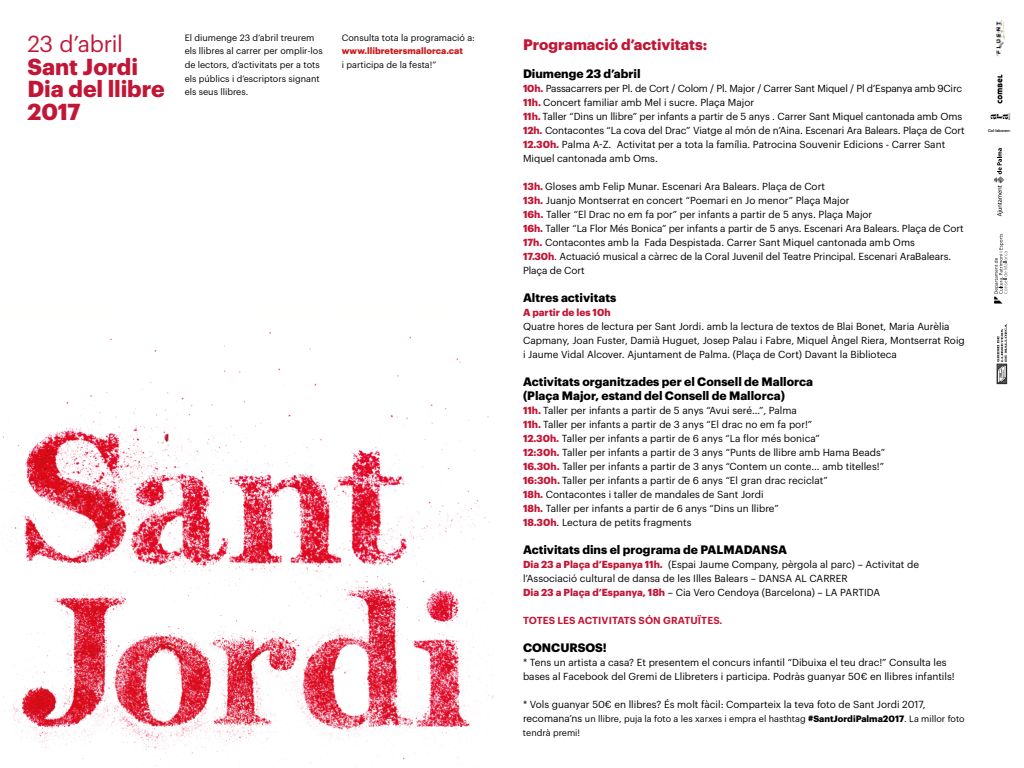
<style>
.page{position:relative;width:1024px;height:768px;background:#fff}
.page>*{position:absolute;margin:0;border:0;box-sizing:border-box;transform-origin:0 0}
.t1{font:700 22.7px/22.5px "Graphik";letter-spacing:-.005em;color:#c11636}
.t2{font:22.7px "Graphik";letter-spacing:-.015em;color:#c11636}
.t3{font:700 15px "Graphik";color:#c11636}
.t4{font:700 12px/14px "Graphik";color:#000}
.t5{font:10px/14px "Graphik";color:#000}
.t6{font:600 10px "Graphik";letter-spacing:.01em;color:#c11636}
.t7{font:700 10px "Graphik";color:#c11636}
.t8{font:9px/13.5px "Graphik";color:#000}
.t9{font:700 9px "Graphik";color:#cd171a}
.t10{font:500 3.9px "Graphik";color:#000}
.s1{font-weight:700;color:#c11636}
.s2{font-size:10px}
.s3{font-weight:700}
</style>
<div class="page">
<img style="left:2px;top:332px;width:492px;height:435px">
<svg style="left:994px;top:234px;width:13px;height:70px"></svg>
<svg style="left:994px;top:148px;width:10px;height:68px"></svg>
<img style="left:996px;top:324px;width:12px;height:61px">
<svg style="left:990px;top:113px;width:21px;height:7px"></svg>
<img style="left:997px;top:74px;width:6px;height:30px">
<img style="left:996px;top:20px;width:9px;height:37px">
<h1 class="t2" style="left:27px;top:27px;width:97px">23 d’abril</h1>
<h1 class="t1" style="left:27px;top:53px;width:139px">Sant Jordi<br>Dia del llibre<br>2017</h1>
<p class="t8" style="left:185px;top:30px;width:140px">El diumenge 23 d’abril treurem els llibres al carrer per omplir-los de lectors, d’activitats per a tots els públics i d’escriptors signant els seus llibres.</p>
<p class="t8" style="left:342px;top:30px;width:134px">Consulta tota la programació a:</p>
<p class="t9" style="left:342px;top:44px;width:122px">www.llibretersmallorca.cat</p>
<p class="t8" style="left:342px;top:57px;width:96px">i participa de la festa!”</p>
<h2 class="t3" style="left:523px;top:33px;width:186px">Programació d’activitats:</h2>
<p class="t4" style="left:523px;top:66px;width:119px">Diumenge 23 d’abril</p>
<p class="t5" style="left:523px;top:81px;width:443px"><span class="s1">10h.</span> Passacarrers per Pl. de Cort / Colom / Pl. Major / Carrer Sant Miquel / Pl d’Espanya amb 9Circ <span class="s1">11h.</span> Concert familiar amb Mel i sucre. Plaça Major<br><span class="s1">11h.</span> Taller “Dins un llibre” per infants a partir de 5 anys . Carrer Sant Miquel cantonada amb Oms <span class="s1">12h.</span> Contacontes “La cova del Drac” Viatge al món de n’Aina. Escenari Ara Balears. Plaça de Cort <span class="s1">12.30h.</span> Palma A-Z. Activitat per a tota la família. Patrocina Souvenir Edicions - Carrer Sant Miquel cantonada amb Oms.</p>
<p class="t5" style="left:523px;top:179px;width:442px"><span class="s1">13h.</span> Gloses amb Felip Munar. Escenari Ara Balears. Plaça de Cort<br><span class="s1">13h.</span> Juanjo Montserrat en concert “Poemari en Jo menor” Plaça Major<br><span class="s1">16h.</span> Taller “El Drac no em fa por” per infants a partir de 5 anys. Plaça Major<br><span class="s1">16h.</span> Taller “La Flor Més Bonica” per infants a partir de 5 anys. Escenari Ara Balears. Plaça de Cort <span class="s1">17h.</span> Contacontes amb la Fada Despistada. Carrer Sant Miquel cantonada amb Oms<br><span class="s1">17.30h</span>. Actuació musical a càrrec de la Coral Juvenil del Teatre Principal. Escenari AraBalears.<br>Plaça de Cort</p>
<p class="t4" style="left:523px;top:290px;width:95px">Altres activitats</p>
<p class="t7" style="left:523px;top:305px;width:89px">A partir de les 10h</p>
<p class="t5" style="left:523px;top:319px;width:443px">Quatre hores de lectura per Sant Jordi. amb la lectura de textos de Blai Bonet, Maria Aurèlia<br>Capmany, Joan Fuster, Damià Huguet, Josep Palau i Fabre, Miquel Àngel Riera, Montserrat Roig i Jaume Vidal Alcover. Ajuntament de Palma. (Plaça de Cort) Davant la Biblioteca</p>
<p class="t4" style="left:523px;top:374px;width:292px">Activitats organitzades per el Consell de Mallorca (Plaça Major, estand del Consell de Mallorca)</p>
<p class="t5" style="left:523px;top:403px;width:364px"><span class="s1">11h.</span> Taller per infants a partir de 5 anys “Avui seré…”, Palma<br><span class="s1">11h.</span> Taller per infants a partir de 3 anys “El drac no em fa por!”<br><span class="s1">12.30h.</span> Taller per infants a partir de 6 anys “La flor més bonica”<br><span class="s1">12:30h.</span> Taller per infants a partir de 3 anys “Punts de llibre amb Hama Beads” <span class="s1">16.30h.</span> Taller per infants a partir de 3 anys “Contem un conte... amb titelles!” <span class="s1">16:30h.</span> Taller per infants a partir de 6 anys “El gran drac reciclat”<br><span class="s1">18h.</span> Contacontes i taller de mandales de Sant Jordi<br><span class="s1">18h.</span> Taller per infants a partir de 6 anys “Dins un llibre”<br><span class="s1">18.30h</span>. Lectura de petits fragments</p>
<p class="t4" style="left:523px;top:542px;width:265px">Activitats dins el programa de PALMADANSA</p>
<p class="t5" style="left:523px;top:557px;width:398px"><span class="s1">Dia 23 a Plaça d’Espanya 11h.</span> (Espai Jaume Company, pèrgola al parc) – Activitat de l’Associació cultural de dansa de les Illes Balears – DANSA AL CARRER<br><span class="s1">Dia 23 a Plaça d’Espanya, 18h</span> – Cia Vero Cendoya (Barcelona) – LA PARTIDA</p>
<p class="t6" style="left:523px;top:613px;width:201px">TOTES LES ACTIVITATS SÓN GRATUÏTES.</p>
<p class="t4" style="left:523px;top:640px;width:85px">CONCURSOS!</p>
<p class="t5" style="left:523px;top:655px;width:433px">* Tens un artista a casa? Et presentem el concurs infantil “Dibuixa el teu drac!” Consulta les bases al Facebook del Gremi de Llibreters i participa. Podràs guanyar 50€ en llibres infantils!</p>
<p class="t5" style="left:523px;top:697px;width:404px">* Vols guanyar 50€ en llibres? És molt fàcil: Comparteix la teva foto de Sant Jordi 2017,</p>
<p class="t8" style="left:523px;top:711px;width:443px;line-height:14px"><span class="s2">recomana’ns</span> un llibre, puja la foto a les xarxes i empra el hasthtag <span class="s3">#SantJordiPalma2017</span>. La millor foto tendrà premi!</p>
<p class="t10" style="left:988px;top:128px;width:24px">Col·laboren:</p>
</div>
